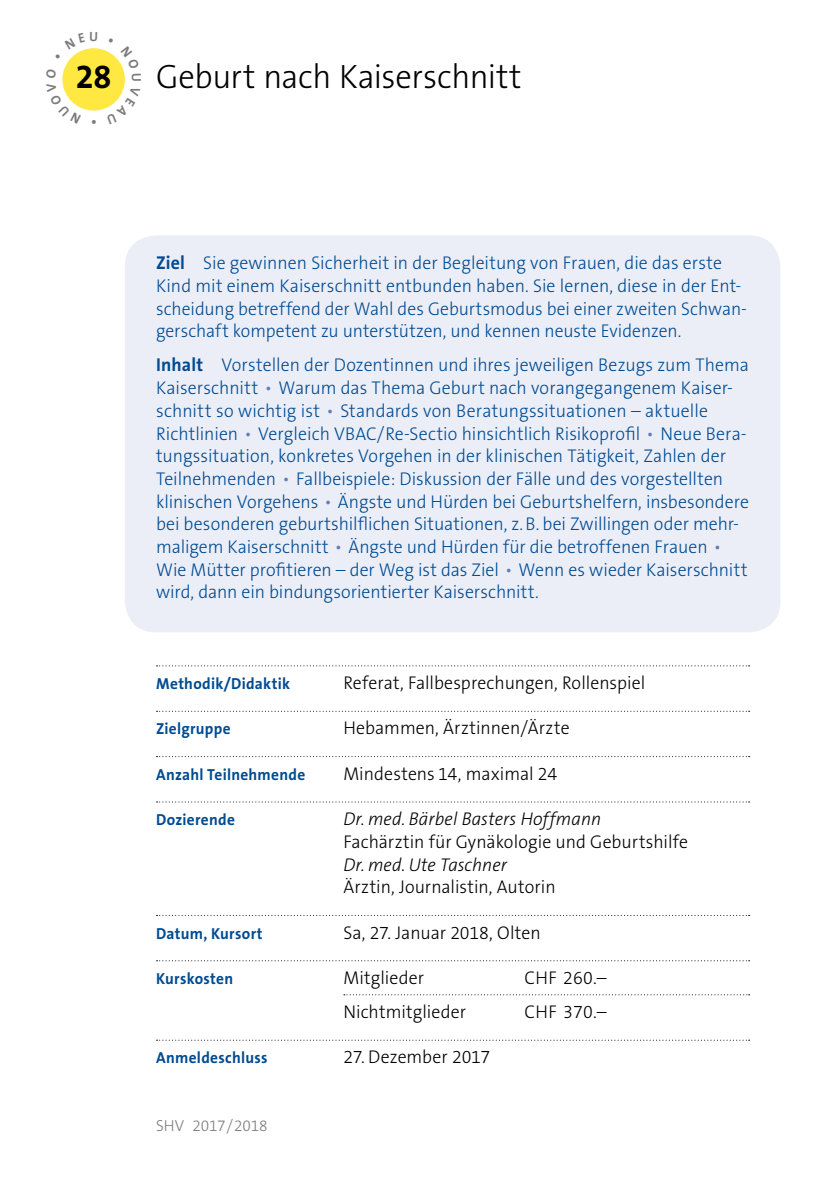
<style>
.page{position:relative;width:840px;height:1191px;background:#fff}
.page>*{position:absolute;margin:0;border:0;box-sizing:border-box;transform-origin:0 0}
.t1{font:300 34px "The Sans B3";letter-spacing:-.01em;color:#000;scale:.96 1}
.t2{font:700 34px "The Sans B7";color:#000;scale:.96 1}
.t3{font:300 18.4px/22.6px "The Sans B3";color:#004b92;scale:.96 1}
.t4{font:300 18.4px "The Sans B3";color:#000;scale:.96 1}
.t5{font:italic 300 18.4px "The Sans B3";letter-spacing:.005em;color:#000;scale:.96 1}
.t6{font:700 16px "The Sans B7";letter-spacing:.02em;color:#004b92;scale:.96 1}
.t7{font:300 16px "The Sans B3";letter-spacing:-.005em;color:#7a7b7a;scale:.96 1}
.s1{font-family:"The Sans B7";font-weight:700;font-size:18.8px}
.s2{color:#5e7eb7}
</style>
<div class="page">
<div style="left:62px;top:48px;width:63px;height:63px;background:#ffe841;border-radius:50%"></div>
<div style="left:125px;top:235px;width:655px;height:397px;background:#eceef7;border-radius:31px"></div>
<svg style="left:156px;top:665px;width:593px;height:1px"></svg>
<svg style="left:156px;top:710px;width:593px;height:1px"></svg>
<svg style="left:156px;top:756px;width:593px;height:1px"></svg>
<svg style="left:156px;top:801px;width:593px;height:1px"></svg>
<svg style="left:156px;top:915px;width:593px;height:1px"></svg>
<svg style="left:156px;top:960px;width:593px;height:1px"></svg>
<svg style="left:343px;top:994px;width:406px;height:1px"></svg>
<svg style="left:156px;top:1039px;width:593px;height:1px"></svg>
<svg style="left:62px;top:69px;width:19px;height:39px"></svg>
<svg style="left:69px;top:48px;width:28px;height:12px"></svg>
<svg style="left:107px;top:51px;width:18px;height:57px"></svg>
<h1 class="t2" style="left:76px;top:58px;width:39px">28</h1>
<h1 class="t1" style="left:156px;top:59px;width:382px">Geburt nach Kaiserschnitt</h1>
<p class="t3" style="left:156px;top:253px;width:616px"><span class="s1">Ziel</span> Sie gewinnen Sicherheit in der Begleitung von Frauen, die das erste Kind mit einem Kaiserschnitt entbunden haben. Sie lernen, diese in der Ent&shy;scheidung betreffend der Wahl des Geburtsmodus bei einer zweiten Schwan&shy;gerschaft kompetent zu unterstützen, und kennen neuste Evidenzen.</p>
<p class="t3" style="left:156px;top:355px;width:619px"><span class="s1">Inhalt</span> Vorstellen der Dozentinnen und ihres jeweiligen Bezugs zum Thema Kaiserschnitt <span class="s2">•</span> Warum das Thema Geburt nach vorangegangenem Kaiser&shy;schnitt so wichtig ist <span class="s2">•</span> Standards von Beratungssituationen – aktuelle Richtlinien <span class="s2">•</span> Vergleich VBAC/Re-Sectio hinsichtlich Risikoprofil <span class="s2">•</span> Neue Bera&shy;tungssituation, konkretes Vorgehen in der klinischen Tätigkeit, Zahlen der Teilnehmenden <span class="s2">•</span> Fallbeispiele: Diskussion der Fälle und des vorgestellten klinischen Vorgehens <span class="s2">•</span> Ängste und Hürden bei Geburtshelfern, insbesondere bei besonderen geburtshilflichen Situationen, z.B. bei Zwillingen oder mehr&shy;maligem Kaiserschnitt <span class="s2">•</span> Ängste und Hürden für die betroffenen Frauen <span class="s2">• </span>Wie Mütter profitieren – der Weg ist das Ziel <span class="s2">•</span> Wenn es wieder Kaiserschnitt wird, dann ein bindungsorientierter Kaiserschnitt.</p>
<p class="t6" style="left:156px;top:675px;width:141px">Methodik/Didaktik</p>
<p class="t4" style="left:343px;top:673px;width:316px">Referat, Fallbesprechungen, Rollenspiel</p>
<p class="t6" style="left:156px;top:720px;width:79px">Zielgruppe</p>
<p class="t4" style="left:343px;top:718px;width:237px">Hebammen, Ärztinnen/Ärzte</p>
<p class="t6" style="left:156px;top:766px;width:157px">Anzahl Teilnehmende</p>
<p class="t4" style="left:343px;top:764px;width:224px">Mindestens 14, maximal 24</p>
<p class="t6" style="left:156px;top:811px;width:84px">Dozierende</p>
<p class="t5" style="left:343px;top:809px;width:270px">Dr. med. Bärbel Basters Hoffmann</p>
<p class="t4" style="left:343px;top:832px;width:360px">Fachärztin für Gynäkologie und Geburtshilfe</p>
<p class="t5" style="left:343px;top:855px;width:172px">Dr. med. Ute Taschner</p>
<p class="t4" style="left:343px;top:877px;width:222px">Ärztin, Journalistin, Autorin</p>
<p class="t6" style="left:156px;top:924px;width:112px">Datum, Kursort</p>
<p class="t4" style="left:343px;top:923px;width:207px">Sa, 27. Januar 2018, Olten</p>
<p class="t6" style="left:156px;top:970px;width:82px">Kurskosten</p>
<p class="t4" style="left:343px;top:968px;width:85px">Mitglieder</p>
<p class="t4" style="left:524px;top:968px;width:87px">CHF 260.–</p>
<p class="t4" style="left:343px;top:1002px;width:129px">Nichtmitglieder</p>
<p class="t4" style="left:524px;top:1002px;width:87px">CHF 370.–</p>
<p class="t6" style="left:156px;top:1049px;width:117px">Anmeldeschluss</p>
<p class="t4" style="left:343px;top:1047px;width:154px">27. Dezember 2017</p>
<p class="t7" style="left:156px;top:1117px;width:118px">SHV 2017/2018</p>
</div>
